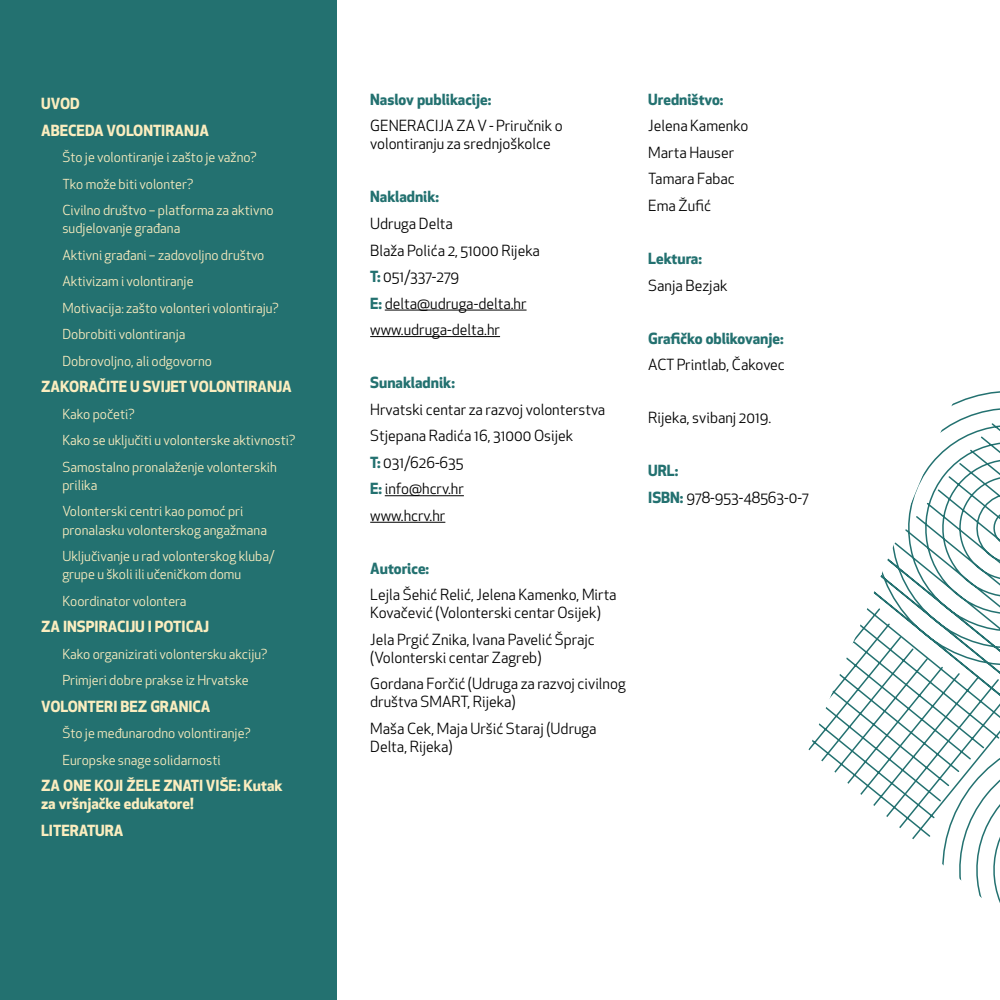
<style>
.page{position:relative;width:1000px;height:1000px;background:#fff}
.page>*{position:absolute;margin:0;border:0;box-sizing:border-box;transform-origin:0 0}
.t1{font:15px/26.5px "Apex New";color:#000}
.t2{font:700 15px/26.5px "Apex New";color:#fbedbf}
.t3{font:700 15px "Apex New";color:#237170}
.t4{font:13.5px/26.5px "Apex New";color:#fbedbf}
.s1{font-weight:700;color:#237170}
</style>
<div class="page">
<div style="left:0;top:0;width:337px;height:999px;background:#237170"></div>
<hr style="left:384px;top:310px;width:142px;height:1px;background:#000">
<hr style="left:370px;top:336px;width:130px;height:1px;background:#000">
<hr style="left:384px;top:495px;width:80px;height:1px;background:#000">
<hr style="left:370px;top:522px;width:75px;height:1px;background:#000">
<svg style="left:808px;top:391px;width:191px;height:510px"></svg>
<p class="t2" style="left:41px;top:90px;width:169px">UVOD<br>ABECEDA VOLONTIRANJA</p>
<p class="t4" style="left:62px;top:144px;width:213px">Što je volontiranje i zašto je važno?<br>Tko može biti volonter?<br>Civilno društvo – platforma za aktivno</p>
<p class="t4" style="left:62px;top:215px;width:218px">sudjelovanje građana<br>Aktivni građani – zadovoljno društvo<br>Aktivizam i volontiranje<br>Motivacija: zašto volonteri volontiraju?<br>Dobrobiti volontiranja<br>Dobrovoljno, ali odgovorno</p>
<p class="t2" style="left:41px;top:373px;width:252px">ZAKORAČITE U SVIJET VOLONTIRANJA</p>
<p class="t4" style="left:62px;top:400px;width:234px">Kako početi?<br>Kako se uključiti u volonterske aktivnosti?<br>Samostalno pronalaženje volonterskih</p>
<p class="t4" style="left:62px;top:471px;width:182px">prilika<br>Volonterski centri kao pomoć pri</p>
<p class="t4" style="left:62px;top:516px;width:213px">pronalasku volonterskog angažmana<br>Uključivanje u rad volonterskog kluba/</p>
<p class="t4" style="left:62px;top:560px;width:180px">grupe u školi ili učeničkom domu<br>Koordinator volontera</p>
<p class="t2" style="left:41px;top:612px;width:169px">ZA INSPIRACIJU I POTICAJ</p>
<p class="t4" style="left:62px;top:640px;width:206px">Kako organizirati volontersku akciju?<br>Primjeri dobre prakse iz Hrvatske</p>
<p class="t2" style="left:41px;top:692px;width:171px">VOLONTERI BEZ GRANICA</p>
<p class="t4" style="left:62px;top:719px;width:190px">Što je međunarodno volontiranje?<br>Europske snage solidarnosti</p>
<p class="t2" style="left:41px;top:775px;width:243px;line-height:18px">ZA ONE KOJI ŽELE ZNATI VIŠE: Kutak za vršnjačke edukatore!</p>
<p class="t2" style="left:41px;top:816px;width:84px">LITERATURA</p>
<p class="t3" style="left:370px;top:88px;width:123px">Naslov publikacije:</p>
<p class="t1" style="left:370px;top:117px;width:194px;line-height:18px">GENERACIJA ZA V - Priručnik o volontiranju za srednjoškolce</p>
<p class="t3" style="left:370px;top:186px;width:70px">Nakladnik:</p>
<p class="t1" style="left:370px;top:210px;width:171px">Udruga Delta<br>Blaža Polića 2, 51000 Rijeka<br><span class="s1">T:</span> 051/337-279<br><span class="s1">E:</span> delta@udruga-delta.hr www.udruga-delta.hr</p>
<p class="t3" style="left:370px;top:371px;width:86px">Sunakladnik:</p>
<p class="t1" style="left:370px;top:396px;width:237px">Hrvatski centar za razvoj volonterstva<br>Stjepana Radića 16, 31000 Osijek<br><span class="s1">T:</span> 031/626-635<br><span class="s1">E:</span> info@hcrv.hr<br>www.hcrv.hr</p>
<p class="t3" style="left:370px;top:557px;width:61px">Autorice:</p>
<p class="t1" style="left:370px;top:585px;width:248px;line-height:18px">Lejla Šehić Relić, Jelena Kamenko, Mirta<br>Kovačević (Volonterski centar Osijek)</p>
<p class="t1" style="left:370px;top:630px;width:226px;line-height:18px">Jela Prgić Znika, Ivana Pavelić Šprajc (Volonterski centar Zagreb)</p>
<p class="t1" style="left:370px;top:674px;width:257px;line-height:18px">Gordana Forčić (Udruga za razvoj civilnog društva SMART, Rijeka)</p>
<p class="t1" style="left:370px;top:719px;width:228px;line-height:18px">Maša Cek, Maja Uršić Staraj (Udruga<br>Delta, Rijeka)</p>
<p class="t3" style="left:648px;top:88px;width:77px">Uredništvo:</p>
<p class="t1" style="left:648px;top:113px;width:102px">Jelena Kamenko<br>Marta Hauser<br>Tamara Fabac<br>Ema Žufić</p>
<p class="t3" style="left:648px;top:247px;width:55px">Lektura:</p>
<p class="t1" style="left:648px;top:272px;width:81px">Sanja Bezjak</p>
<p class="t3" style="left:648px;top:327px;width:137px">Grafičko oblikovanje:</p>
<p class="t1" style="left:648px;top:351px;width:138px">ACT Printlab, Čakovec</p>
<p class="t1" style="left:648px;top:404px;width:125px">Rijeka, svibanj 2019.</p>
<p class="t1" style="left:648px;top:457px;width:162px"><span class="s1">URL:<br>ISBN:</span> 978-953-48563-0-7</p>
</div>
